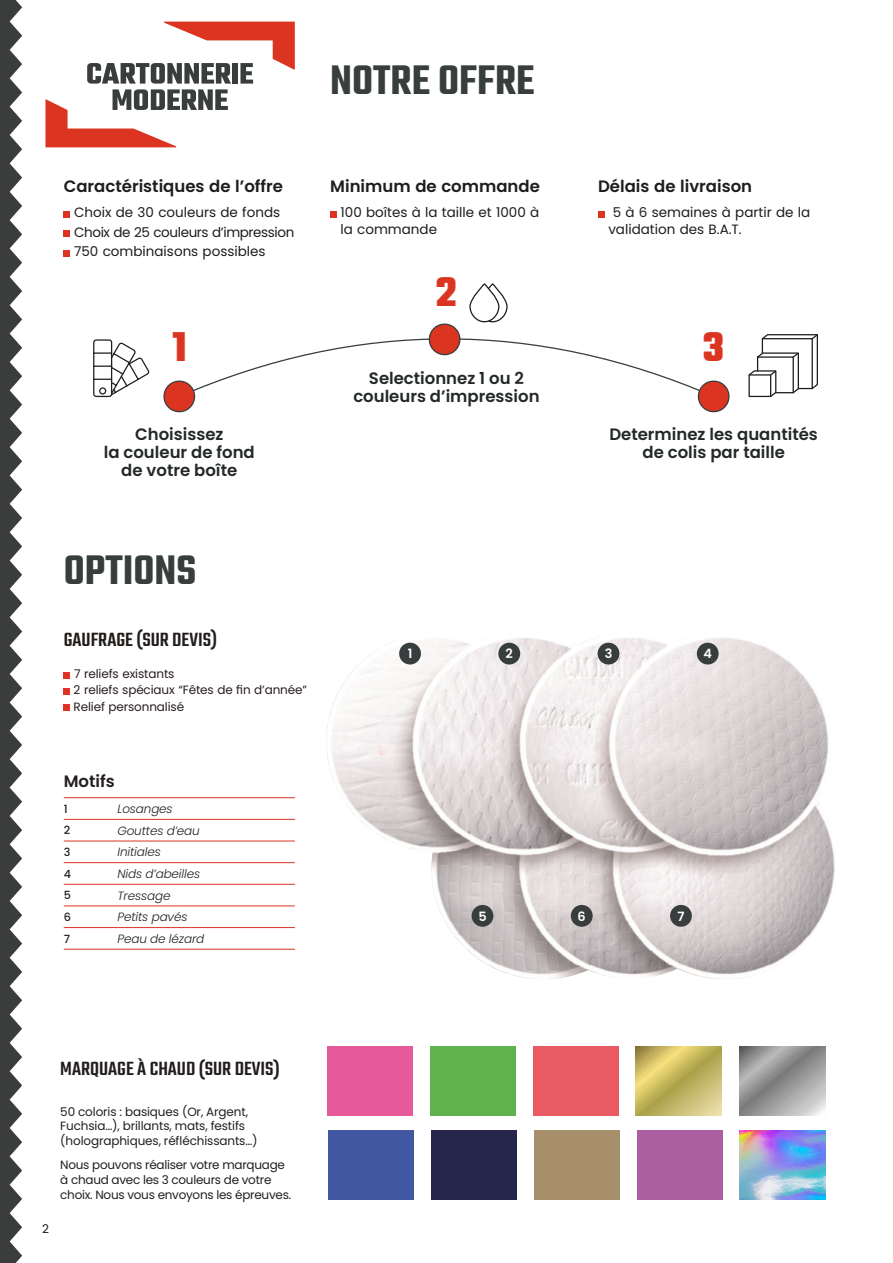
<style>
.page{position:relative;width:893px;height:1263px;background:#fff}
.page>*{position:absolute;margin:0;border:0;box-sizing:border-box;transform-origin:0 0}
.t1{font:600 45px "Teko";color:#383d3e}
.t2{font:700 45px "Teko";color:#db3522}
.t3{font:500 21px "Teko";color:#231e1e}
.t4{font:600 16.5px/18.1px "Poppins";color:#242828;text-align:center}
.t5{font:600 16.5px "Poppins";color:#1d1d1b}
.t6{font:600 16.5px "Poppins";color:#231e1e}
.t7{font:13.5px/19.5px "Poppins";color:#1d1d1b}
.t8{font:600 12.9px "Poppins";color:#fff}
.t9{font:12px/15px "Poppins";letter-spacing:-.02em;color:#231e1e}
.t10{font:italic 300 12px "Poppins";letter-spacing:-.01em;color:#231e1e}
.t11{font:12px/16.5px "Poppins";letter-spacing:-.01em;color:#261e1c}
.t12{font:12px "Poppins";color:#1d1d1b}
.t13{font:500 11.25px "Poppins";color:#231e1e}
.s1{color:#201c19}
</style>
<div class="page">
<svg style="left:0;top:0;width:22px;height:1263px"></svg>
<svg style="left:45px;top:22px;width:250px;height:125px"></svg>
<svg style="left:64px;top:211px;width:6px;height:6px"></svg>
<svg style="left:64px;top:231px;width:6px;height:6px"></svg>
<svg style="left:64px;top:250px;width:6px;height:6px"></svg>
<svg style="left:330px;top:211px;width:6px;height:6px"></svg>
<svg style="left:598px;top:211px;width:6px;height:6px"></svg>
<svg style="left:93px;top:339px;width:57px;height:59px"></svg>
<div style="left:99px;top:387px;width:7px;height:8px;border:1px solid #231e1e;border-radius:50%"></div>
<svg style="left:163px;top:283px;width:567px;height:130px"></svg>
<svg style="left:749px;top:334px;width:69px;height:64px"></svg>
<div style="left:748px;top:374px;width:23px;height:23px;border:1px solid #1d1d1b"></div>
<img style="left:326px;top:638px;width:509px;height:341px">
<div style="left:399px;top:643px;width:22px;height:21px;background:#383d3e;border-radius:50%"></div>
<div style="left:472px;top:905px;width:21px;height:22px;background:#383d3e;border-radius:50%"></div>
<div style="left:498px;top:643px;width:22px;height:21px;background:#383d3e;border-radius:50%"></div>
<div style="left:571px;top:905px;width:22px;height:22px;background:#383d3e;border-radius:50%"></div>
<div style="left:598px;top:643px;width:21px;height:21px;background:#383d3e;border-radius:50%"></div>
<div style="left:670px;top:905px;width:22px;height:22px;background:#383d3e;border-radius:50%"></div>
<div style="left:697px;top:643px;width:22px;height:21px;background:#383d3e;border-radius:50%"></div>
<hr style="left:64px;top:797px;width:231px;height:1px;background:#db3522">
<hr style="left:64px;top:841px;width:231px;height:1px;background:#db3522">
<hr style="left:64px;top:862px;width:231px;height:1px;background:#db3522">
<hr style="left:64px;top:884px;width:231px;height:1px;background:#db3522">
<hr style="left:64px;top:905px;width:231px;height:1px;background:#db3522">
<hr style="left:64px;top:927px;width:231px;height:1px;background:#db3522">
<hr style="left:64px;top:949px;width:231px;height:1px;background:#db3522">
<hr style="left:64px;top:819px;width:231px;height:1px;background:#db3522">
<svg style="left:64px;top:672px;width:6px;height:6px"></svg>
<svg style="left:64px;top:688px;width:6px;height:6px"></svg>
<svg style="left:64px;top:705px;width:6px;height:6px"></svg>
<div style="left:327px;top:1046px;width:86px;height:69px;background:#e65a99"></div>
<div style="left:430px;top:1046px;width:85px;height:69px;background:#60b24f"></div>
<div style="left:533px;top:1046px;width:85px;height:69px;background:#e95b62"></div>
<div style="left:328px;top:1130px;width:86px;height:69px;background:#4257a1"></div>
<div style="left:431px;top:1130px;width:86px;height:69px;background:#26264d"></div>
<div style="left:534px;top:1130px;width:86px;height:69px;background:#a68f6a"></div>
<div style="left:637px;top:1130px;width:85px;height:69px;background:#ac5fa0"></div>
<img style="left:740px;top:1130px;width:85px;height:69px">
<img style="left:636px;top:1046px;width:86px;height:70px">
<img style="left:739px;top:1046px;width:86px;height:70px">
<h1 class="t1" style="left:330px;top:51px;width:206px">NOTRE OFFRE</h1>
<h3 class="t5" style="left:64px;top:175px;width:221px">Caractéristiques de l’offre</h3>
<p class="t7" style="left:74px;top:203px;width:222px">Choix de 30 couleurs de fonds<br>Choix de 25 couleurs d’impression<br>750 combinaisons possibles</p>
<h1 class="t2" style="left:172px;top:318px;width:16px">1</h1>
<h3 class="t4" style="left:104px;top:425px;width:152px">Choisissez<br>la couleur de fond de votre boîte</h3>
<h3 class="t5" style="left:330px;top:175px;width:211px">Minimum de commande</h3>
<p class="t7" style="left:340px;top:204px;width:200px;line-height:16.5px">100 boîtes à la taille et 1000 à la commande</p>
<h1 class="t2" style="left:436px;top:263px;width:23px">2</h1>
<h3 class="t4" style="left:353px;top:369px;width:188px">Selectionnez 1 ou 2 couleurs d’impression</h3>
<h1 class="t1" style="left:64px;top:541px;width:134px">OPTIONS</h1>
<h2 class="t3" style="left:64px;top:625px;width:155px"><span class="s1">GAUFRAGE</span> (SUR DEVIS)</h2>
<p class="t11" style="left:74px;top:666px;width:235px">7 reliefs existants<br>2 reliefs spéciaux “Fêtes de fin d’année”<br>Relief personnalisé</p>
<h3 class="t6" style="left:64px;top:769px;width:53px">Motifs</h3>
<p class="t13" style="left:64px;top:801px;width:5px">1</p>
<p class="t10" style="left:117px;top:800px;width:57px">Losanges</p>
<p class="t13" style="left:64px;top:822px;width:8px">2</p>
<p class="t10" style="left:117px;top:822px;width:84px">Gouttes d’eau</p>
<p class="t13" style="left:64px;top:844px;width:8px">3</p>
<p class="t10" style="left:117px;top:844px;width:45px">Initiales</p>
<p class="t13" style="left:64px;top:866px;width:9px">4</p>
<p class="t10" style="left:117px;top:865px;width:84px">Nids d’abeilles</p>
<p class="t13" style="left:64px;top:887px;width:9px">5</p>
<p class="t10" style="left:117px;top:887px;width:55px">Tressage</p>
<p class="t13" style="left:64px;top:909px;width:9px">6</p>
<p class="t10" style="left:117px;top:908px;width:72px">Petits pavés</p>
<p class="t13" style="left:64px;top:931px;width:8px">7</p>
<p class="t10" style="left:117px;top:930px;width:88px">Peau de lézard</p>
<p class="t8" style="left:408px;top:645px;width:6px">1</p>
<p class="t8" style="left:506px;top:645px;width:9px">2</p>
<p class="t8" style="left:478px;top:907px;width:10px">5</p>
<h3 class="t5" style="left:598px;top:175px;width:155px">Délais de livraison</h3>
<p class="t7" style="left:608px;top:204px;width:203px;line-height:16.5px;text-indent:4px">5 à 6 semaines à partir de la validation des B.A.T.</p>
<h1 class="t2" style="left:703px;top:318px;width:23px">3</h1>
<h3 class="t4" style="left:609px;top:425px;width:210px">Determinez les quantités de colis par taille</h3>
<p class="t8" style="left:605px;top:645px;width:9px">3</p>
<p class="t8" style="left:703px;top:645px;width:10px">4</p>
<p class="t8" style="left:578px;top:907px;width:10px">6</p>
<p class="t8" style="left:677px;top:907px;width:9px">7</p>
<p class="t12" style="left:42px;top:1220px;width:8px">2</p>
<h2 class="t3" style="left:60px;top:1055px;width:221px">MARQUAGE À CHAUD (SUR DEVIS)</h2>
<p class="t9" style="left:60px;top:1104px;width:199px">50 coloris : basiques (Or, Argent,<br>Fuchsia…), brillants, mats, festifs (holographiques, réfléchissants…)</p>
<p class="t9" style="left:60px;top:1157px;width:232px">Nous pouvons réaliser votre marquage à chaud avec les 3 couleurs de votre choix. Nous vous envoyons les épreuves.</p>
</div>
